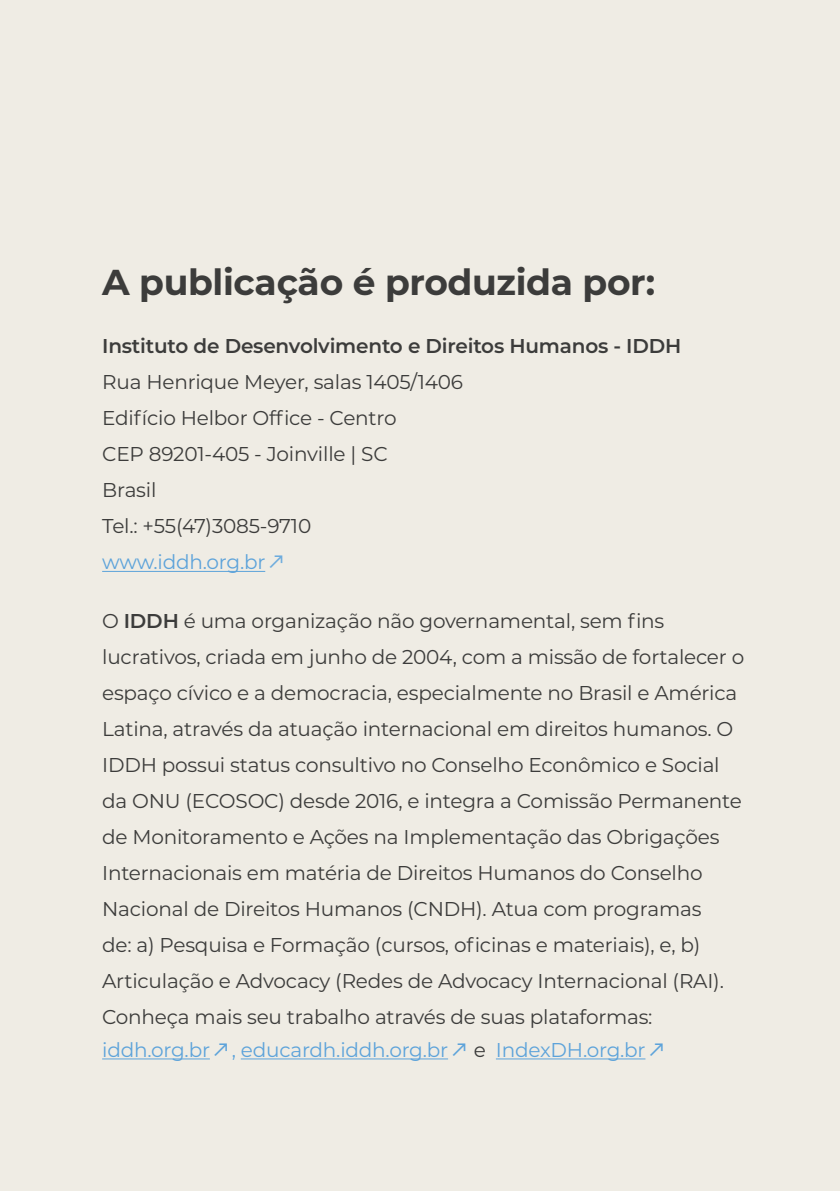
<style>
.page{position:relative;width:840px;height:1191px;background:#fff}
.page>*{position:absolute;margin:0;border:0;box-sizing:border-box;transform-origin:0 0}
.t1{font:700 36px "Montserrat";letter-spacing:-.01em;color:#3c3c3b}
.t2{font:20px/36px "Montserrat";letter-spacing:-.01em;color:#3c3c3b}
.t3{font:20px "Montserrat";letter-spacing:-.01em;color:#5da3da}
.t4{font:600 20px "Montserrat";letter-spacing:-.01em;color:#3c3c3b}
.s1{color:#5da3da}
.s2{font-family:"TT Norms Pro";font-size:22px;color:#6eacdd}
.s3{font-weight:600}
.s4{font-family:"TT Norms Pro";font-size:22px}
.s5{color:#3c3c3b}
</style>
<div class="page">
<div style="left:0;top:0;width:839px;height:1191px;background:#efece4"></div>
<hr style="left:102px;top:571px;width:163px;height:1px;background:#5da3da">
<hr style="left:102px;top:1058px;width:108px;height:1px;background:#5da3da">
<hr style="left:241px;top:1058px;width:207px;height:1px;background:#5da3da">
<hr style="left:495px;top:1058px;width:150px;height:1px;background:#5da3da">
<h1 class="t1" style="left:102px;top:256px;width:554px">A publicação é produzida por:</h1>
<p class="t4" style="left:102px;top:332px;width:580px">Instituto de Desenvolvimento e Direitos Humanos - IDDH</p>
<p class="t2" style="left:102px;top:363px;width:362px">Rua Henrique Meyer, salas 1405/1406<br>Edifício Helbor Office - Centro<br>CEP 89201-405 - Joinville | SC<br>Brasil<br>Tel.: +55(47)3085-9710 <span class="s1">www.iddh.org.br</span><span class="s2">↗</span></p>
<p class="t2" style="left:102px;top:602px;width:643px">O <span class="s3">IDDH</span> é uma organização não governamental, sem fins lucrativos, criada em junho de 2004, com a missão de fortalecer o espaço cívico e a democracia, especialmente no Brasil e América Latina, através da atuação internacional em direitos humanos. O IDDH possui status consultivo no Conselho Econômico e Social da ONU (ECOSOC) desde 2016, e integra a Comissão Permanente de Monitoramento e Ações na Implementação das Obrigações Internacionais em matéria de Direitos Humanos do Conselho Nacional de Direitos Humanos (CNDH). Atua com programas<br>de: a) Pesquisa e Formação (cursos, oficinas e materiais), e, b)<br>Articulação e Advocacy (Redes de Advocacy Internacional (RAI).<br>Conheça mais seu trabalho através de suas plataformas:</p>
<p class="t3" style="left:102px;top:1036px;width:566px">iddh.org.br<span class="s4">↗</span>, educardh.iddh.org.br<span class="s4">↗</span> <span class="s5">e</span> IndexDH.org.br<span class="s4">↗</span></p>
</div>
